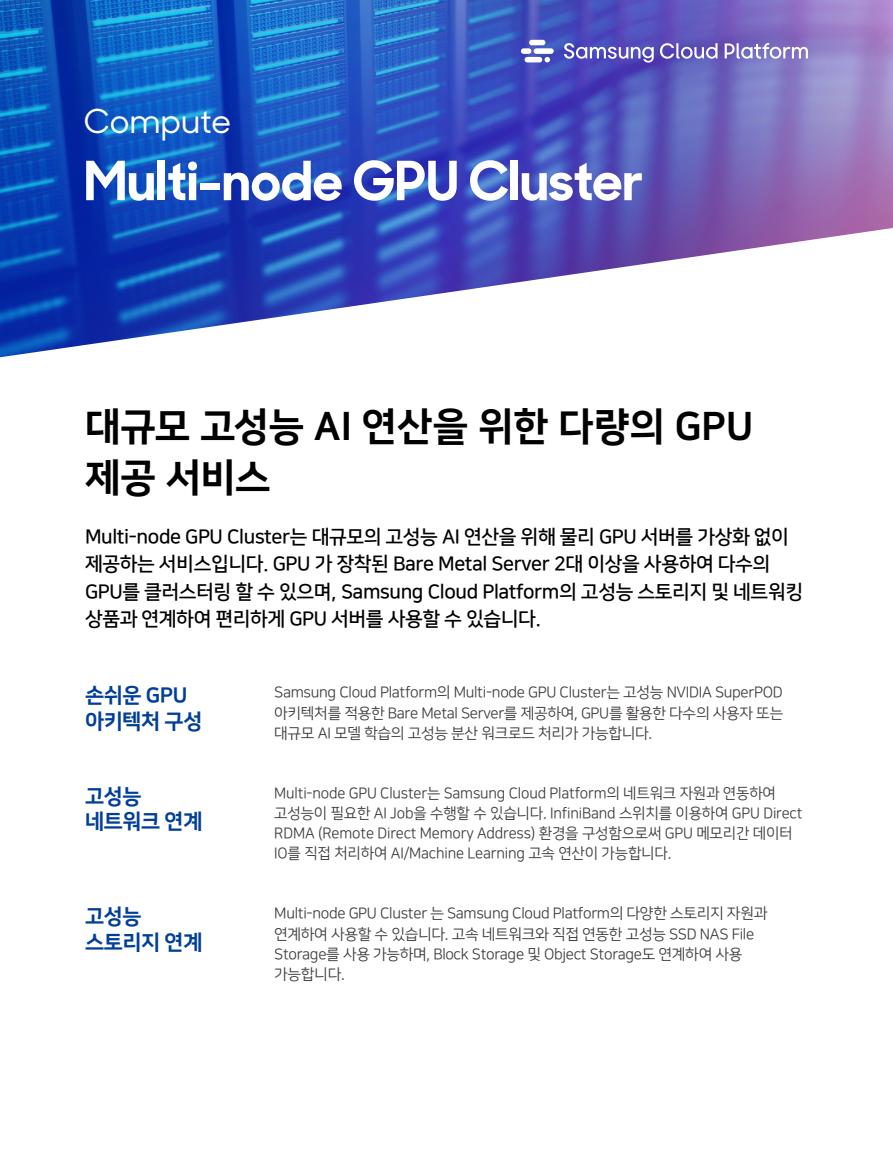
<style>
.page{position:relative;width:893px;height:1149px;background:#fff}
.page>*{position:absolute;margin:0;border:0;box-sizing:border-box;transform-origin:0 0}
.t1{font:700 54px "Sharp Sans No 1";color:#fff}
.t2{font:39px/51px "Nanum Square EB";letter-spacing:-.01em;color:#000}
.t3{font:500 33px "Sharp Sans No 1";letter-spacing:-.01em;color:#fff}
.t4{font:21px/25.5px "Nanum Square EB";letter-spacing:-.02em;color:#003f98}
.t5{font:19.5px/27px "Nanum Square B";letter-spacing:-.02em;color:#000}
.t6{font:15px/20.2px "Nanum Square R";letter-spacing:-.02em;color:#3e3a39}
</style>
<div class="page">
<img style="left:0;top:0;width:893px;height:357px">
<div style="left:529px;top:40px;width:16px;height:5px;background:#fff;border-radius:3px"></div>
<svg style="left:544px;top:57px;width:6px;height:5px"></svg>
<div style="left:525px;top:57px;width:17px;height:5px;background:#fff;border-radius:3px"></div>
<div style="left:521px;top:48px;width:10px;height:6px;background:#fff;border-radius:3px"></div>
<div style="left:534px;top:48px;width:20px;height:6px;background:#fff;border-radius:3px"></div>
<svg style="left:564px;top:43px;width:90px;height:20px"></svg>
<svg style="left:660px;top:43px;width:57px;height:16px"></svg>
<svg style="left:725px;top:43px;width:83px;height:16px"></svg>
<h3 class="t3" style="left:83px;top:98px;width:150px">Compute</h3>
<h1 class="t1" style="left:84px;top:136px;width:561px">Multi-node GPU Cluster</h1>
<h2 class="t2" style="left:85px;top:402px;width:670px">대규모 고성능 AI 연산을 위한 다량의 GPU 제공 서비스</h2>
<h3 class="t5" style="left:85px;top:524px;width:719px">Multi-node GPU Cluster는 대규모의 고성능 AI 연산을 위해 물리 GPU 서버를 가상화 없이 제공하는 서비스입니다. GPU 가 장착된 Bare Metal Server 2대 이상을 사용하여 다수의 GPU를 클러스터링 할 수 있으며, Samsung Cloud Platform의 고성능 스토리지 및 네트워킹 상품과 연계하여 편리하게 GPU 서버를 사용할 수 있습니다.</h3>
<h3 class="t4" style="left:85px;top:682px;width:119px">손쉬운 GPU 아키텍처 구성</h3>
<p class="t6" style="left:274px;top:682px;width:510px;text-align:justify">Samsung Cloud Platform의 Multi-node GPU Cluster는 고성능 NVIDIA SuperPOD 아키텍처를 적용한 Bare Metal Server를 제공하여, GPU를 활용한 다수의 사용자 또는 대규모 AI 모델 학습의 고성능 분산 워크로드 처리가 가능합니다.</p>
<h3 class="t4" style="left:85px;top:783px;width:119px">고성능 네트워크 연계</h3>
<p class="t6" style="left:274px;top:782px;width:530px">Multi-node GPU Cluster는 Samsung Cloud Platform의 네트워크 자원과 연동하여 고성능이 필요한 AI Job을 수행할 수 있습니다. InfiniBand 스위치를 이용하여 GPU Direct RDMA (Remote Direct Memory Address) 환경을 구성함으로써 GPU 메모리간 데이터 IO를 직접 처리하여 AI/Machine Learning 고속 연산이 가능합니다.</p>
<h3 class="t4" style="left:85px;top:903px;width:119px">고성능 스토리지 연계</h3>
<p class="t6" style="left:274px;top:903px;width:495px">Multi-node GPU Cluster 는 Samsung Cloud Platform의 다양한 스토리지 자원과 연계하여 사용할 수 있습니다. 고속 네트워크와 직접 연동한 고성능 SSD NAS File Storage를 사용 가능하며, Block Storage 및 Object Storage도 연계하여 사용 가능합니다.</p>
</div>
